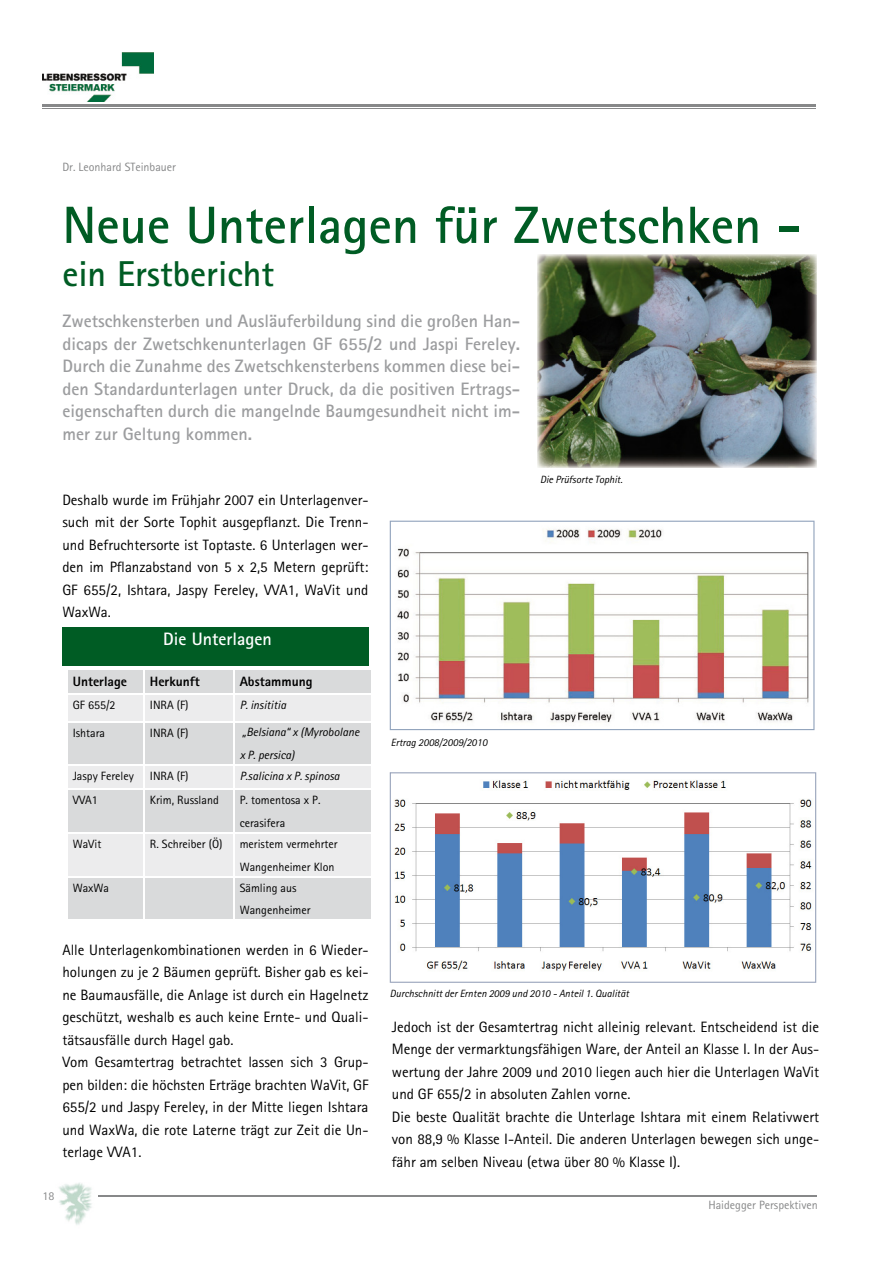
<style>
.page{position:relative;width:893px;height:1263px;background:#fff}
.page>*{position:absolute;margin:0;border:0;box-sizing:border-box;transform-origin:0 0}
.t1{font:700 52.5px "Rotis Sans Serif";color:#005c24}
.t2{font:700 36px "Rotis Sans Serif";color:#005c24}
.t3{font:700 18px/22.5px "Rotis Sans Serif";color:#9c9d9f;text-align:justify}
.t4{font:700 18px "Rotis Sans Serif";color:#fff}
.t5{font:15px/22.5px "Rotis Sans Serif";color:#000}
.t6{font:800 13.5px "Rotis Sans Serif";color:#000}
.t7{font:12px/22.5px "Rotis Sans Serif";color:#000}
.t8{font:italic 12px/22.5px "Rotis Sans Serif";color:#000}
.t9{font:12px "Rotis Sans Serif";color:#878889}
.t10{font:italic 10.5px "Rotis Sans Serif";color:#000}
</style>
<div class="page">
<hr style="left:43px;top:104px;width:773px;height:3px;background:#878889">
<hr style="left:43px;top:108px;width:773px;height:1px;background:#878889">
<hr style="left:98px;top:1195px;width:718px;height:1px;background:#878889">
<img style="left:59px;top:1182px;width:33px;height:43px">
<img style="left:42px;top:53px;width:111px;height:48px">
<div style="left:68px;top:670px;width:303px;height:249px;background:#d9dadb"></div>
<svg style="left:68px;top:695px;width:303px;height:181px;background:#e3e3e4"></svg>
<hr style="left:143px;top:670px;width:2px;height:23px;background:#fff">
<hr style="left:66px;top:693px;width:78px;height:2px;background:#fff">
<hr style="left:144px;top:693px;width:90px;height:2px;background:#fff">
<hr style="left:143px;top:695px;width:2px;height:26px;background:#fff">
<hr style="left:234px;top:693px;width:139px;height:2px;background:#fff">
<svg style="left:233px;top:670px;width:1px;height:51px"></svg>
<hr style="left:66px;top:721px;width:78px;height:1px;background:#fff">
<hr style="left:144px;top:721px;width:90px;height:1px;background:#fff">
<hr style="left:143px;top:722px;width:2px;height:42px;background:#fff">
<hr style="left:234px;top:721px;width:139px;height:1px;background:#fff">
<hr style="left:233px;top:722px;width:1px;height:42px;background:#fff">
<hr style="left:66px;top:764px;width:78px;height:2px;background:#fff">
<hr style="left:144px;top:764px;width:90px;height:2px;background:#fff">
<hr style="left:143px;top:766px;width:2px;height:23px;background:#fff">
<hr style="left:234px;top:764px;width:139px;height:2px;background:#fff">
<svg style="left:233px;top:766px;width:1px;height:23px"></svg>
<hr style="left:66px;top:789px;width:78px;height:1px;background:#fff">
<hr style="left:144px;top:789px;width:90px;height:1px;background:#fff">
<hr style="left:143px;top:790px;width:2px;height:42px;background:#fff">
<hr style="left:234px;top:789px;width:139px;height:1px;background:#fff">
<hr style="left:233px;top:790px;width:1px;height:42px;background:#fff">
<hr style="left:66px;top:832px;width:78px;height:2px;background:#fff">
<hr style="left:144px;top:832px;width:90px;height:2px;background:#fff">
<hr style="left:143px;top:834px;width:2px;height:42px;background:#fff">
<hr style="left:234px;top:832px;width:139px;height:2px;background:#fff">
<hr style="left:233px;top:834px;width:1px;height:42px;background:#fff">
<hr style="left:66px;top:876px;width:78px;height:1px;background:#fff">
<hr style="left:144px;top:876px;width:90px;height:1px;background:#fff">
<hr style="left:143px;top:877px;width:2px;height:42px;background:#fff">
<hr style="left:234px;top:876px;width:139px;height:1px;background:#fff">
<hr style="left:233px;top:877px;width:1px;height:42px;background:#fff">
<div style="left:62px;top:627px;width:306px;height:39px;background:#005c24"></div>
<img style="left:537px;top:255px;width:279px;height:213px">
<svg style="left:390px;top:521px;width:424px;height:209px"></svg>
<svg style="left:390px;top:772px;width:426px;height:211px"></svg>
<p class="t9" style="left:62px;top:161px;width:115px">Dr. Leonhard STeinbauer</p>
<h1 class="t1" style="left:62px;top:203px;width:740px">Neue Unterlagen für Zwetschken -</h1>
<h2 class="t2" style="left:62px;top:259px;width:213px">ein Erstbericht</h2>
<p class="t3" style="left:62px;top:311px;width:459px">Zwetschkensterben und Ausläuferbildung sind die großen Han&shy;dicaps der Zwetschkenunterlagen GF 655/2 und Jaspi Fereley.<br>Durch die Zunahme des Zwetschkensterbens kommen diese bei&shy;den Standardunterlagen unter Druck, da die positiven Ertrags&shy;eigenschaften durch die mangelnde Baumgesundheit nicht im&shy;mer zur Geltung kommen.</p>
<p class="t5" style="left:62px;top:488px;width:307px;text-align:justify">Deshalb wurde im Frühjahr 2007 ein Unterlagenver&shy;such mit der Sorte Tophit ausgepflanzt. Die Trenn&shy;und Befruchtersorte ist Toptaste. 6 Unterlagen wer&shy;den im Pflanzabstand von 5 x 2,5 Metern geprüft:<br>GF 655/2, Ishtara, Jaspy Fereley, VVA1, WaVit und WaxWa.</p>
<p class="t4" style="left:163px;top:632px;width:110px">Die Unterlagen</p>
<p class="t6" style="left:73px;top:677px;width:56px">Unterlage</p>
<p class="t6" style="left:150px;top:677px;width:51px">Herkunft</p>
<p class="t6" style="left:240px;top:677px;width:74px">Abstammung</p>
<p class="t7" style="left:73px;top:694px;width:44px">GF 655/2</p>
<p class="t7" style="left:150px;top:694px;width:40px">INRA (F)</p>
<p class="t8" style="left:240px;top:694px;width:48px">P. insititia</p>
<p class="t7" style="left:73px;top:722px;width:34px">Ishtara</p>
<p class="t7" style="left:150px;top:722px;width:40px">INRA (F)</p>
<p class="t8" style="left:240px;top:722px;width:121px">„Belsiana“ x (Myrobolane x P. persica)</p>
<p class="t7" style="left:73px;top:765px;width:63px">Jaspy Fereley</p>
<p class="t7" style="left:150px;top:765px;width:40px">INRA (F)</p>
<p class="t8" style="left:240px;top:765px;width:101px">P.salicina x P. spinosa</p>
<p class="t7" style="left:73px;top:789px;width:27px">VVA1</p>
<p class="t7" style="left:150px;top:789px;width:70px">Krim, Russland</p>
<p class="t7" style="left:240px;top:789px;width:82px">P. tomentosa x P. cerasifera</p>
<p class="t7" style="left:73px;top:833px;width:30px">WaVit</p>
<p class="t7" style="left:150px;top:833px;width:74px">R. Schreiber (Ö)</p>
<p class="t7" style="left:240px;top:833px;width:99px">meristem vermehrter<br>Wangenheimer Klon</p>
<p class="t7" style="left:73px;top:876px;width:38px">WaxWa</p>
<p class="t7" style="left:240px;top:876px;width:72px">Sämling aus<br>Wangenheimer</p>
<p class="t5" style="left:62px;top:938px;width:307px">Alle Unterlagenkombinationen werden in 6 Wieder&shy;holungen zu je 2 Bäumen geprüft. Bisher gab es kei&shy;ne Baumausfälle, die Anlage ist durch ein Hagelnetz geschützt, weshalb es auch keine Ernte- und Quali&shy;tätsausfälle durch Hagel gab.<br>Vom Gesamtertrag betrachtet lassen sich 3 Grup&shy;pen bilden: die höchsten Erträge brachten WaVit, GF 655/2 und Jaspy Fereley, in der Mitte liegen Ishtara und WaxWa, die rote Laterne trägt zur Zeit die Un&shy;terlage VVA1.</p>
<p class="t9" style="left:42px;top:1189px;width:13px">18</p>
<p class="t10" style="left:540px;top:475px;width:84px">Die Prüfsorte Tophit.</p>
<p class="t10" style="left:391px;top:738px;width:98px">Ertrag 2008/2009/2010</p>
<p class="t10" style="left:390px;top:989px;width:241px">Durchschnitt der Ernten 2009 und 2010 - Anteil 1. Qualität</p>
<p class="t5" style="left:392px;top:1016px;width:429px">Jedoch ist der Gesamtertrag nicht alleinig relevant. Entscheidend ist die Menge der vermarktungsfähigen Ware, der Anteil an Klasse I. In der Aus&shy;wertung der Jahre 2009 und 2010 liegen auch hier die Unterlagen WaVit und GF 655/2 in absoluten Zahlen vorne.<br>Die beste Qualität brachte die Unterlage Ishtara mit einem Relativwert von 88,9 % Klasse I-Anteil. Die anderen Unterlagen bewegen sich unge&shy;fähr am selben Niveau (etwa über 80 % Klasse I).</p>
<p class="t9" style="left:708px;top:1199px;width:111px">Haidegger Perspektiven</p>
</div>
